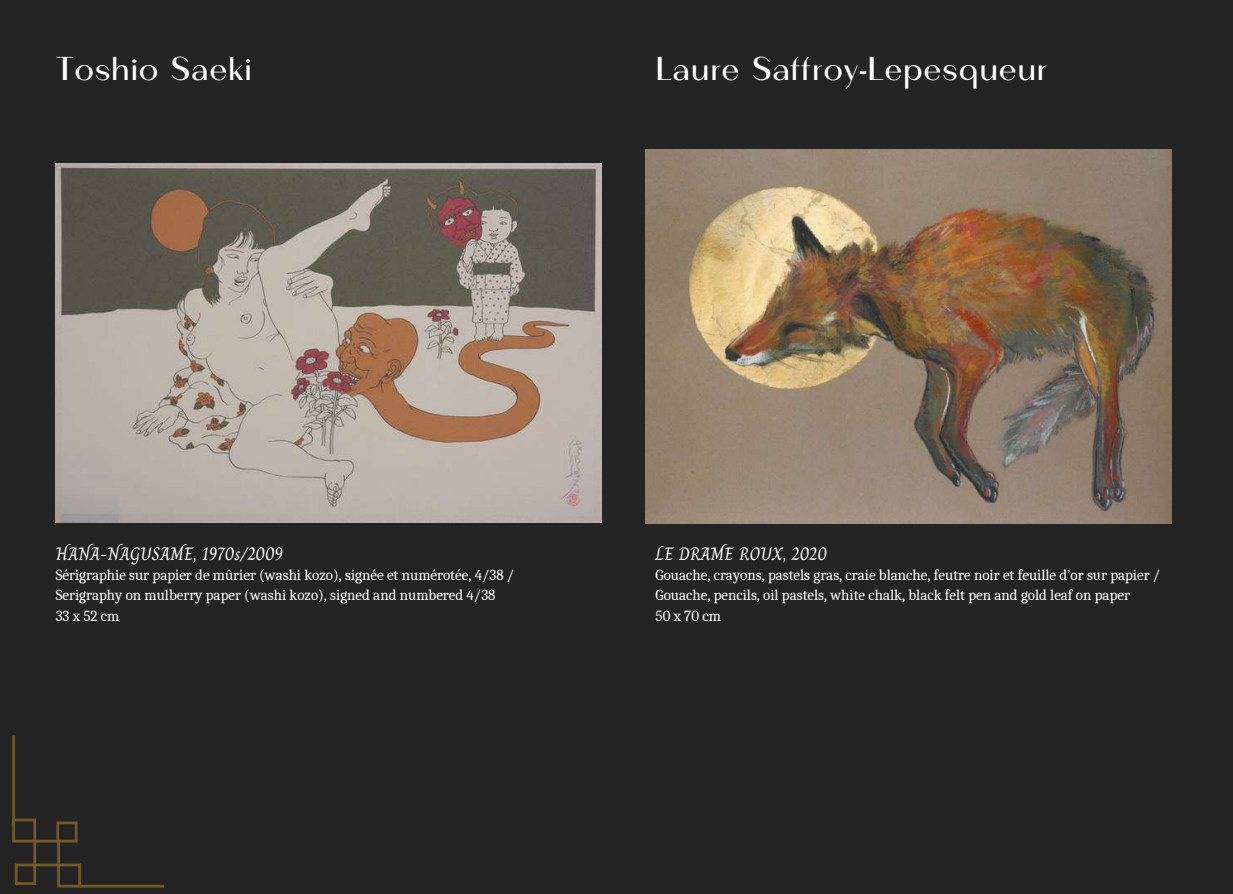
<style>
.page{position:relative;width:1233px;height:894px;background:#fff}
.page>*{position:absolute;margin:0;border:0;box-sizing:border-box;transform-origin:0 0}
.t1{font:33px "Calmius Sans High";color:#fff}
.t2{font:18px "Charm";color:#fff}
.t3{font:15px/20.2px "Caladea";color:#fff}
</style>
<div class="page">
<div style="left:0;top:0;width:1233px;height:893px;background:#242424"></div>
<img style="left:56px;top:163px;width:545px;height:359px">
<img style="left:645px;top:150px;width:527px;height:373px">
<hr style="left:80px;top:884px;width:84px;height:3px;background:#c1902d">
<hr style="left:12px;top:735px;width:3px;height:90px;background:#c1902d">
<h1 class="t1" style="left:56px;top:50px;width:198px">Toshio Saeki</h1>
<h1 class="t1" style="left:656px;top:50px;width:394px">Laure Saffroy-Lepesqueur</h1>
<p class="t2" style="left:56px;top:539px;width:229px">HANA-NAGUSAME, 1970s/2009</p>
<p class="t3" style="left:56px;top:565px;width:460px">Sérigraphie sur papier de mûrier (washi kozo), signée et numérotée, 4/38 /<br>Serigraphy on mulberry paper (washi kozo), signed and numbered 4/38<br>33x52cm</p>
<p class="t2" style="left:656px;top:539px;width:173px">LE DRAME ROUX, 2020</p>
<p class="t3" style="left:656px;top:565px;width:506px">Gouache, crayons, pastels gras, craie blanche, feutre noir et feuille d’or sur papier /<br>Gouache, pencils, oil pastels, white chalk, black felt pen and gold leaf on paper<br>50x70cm</p>
</div>
